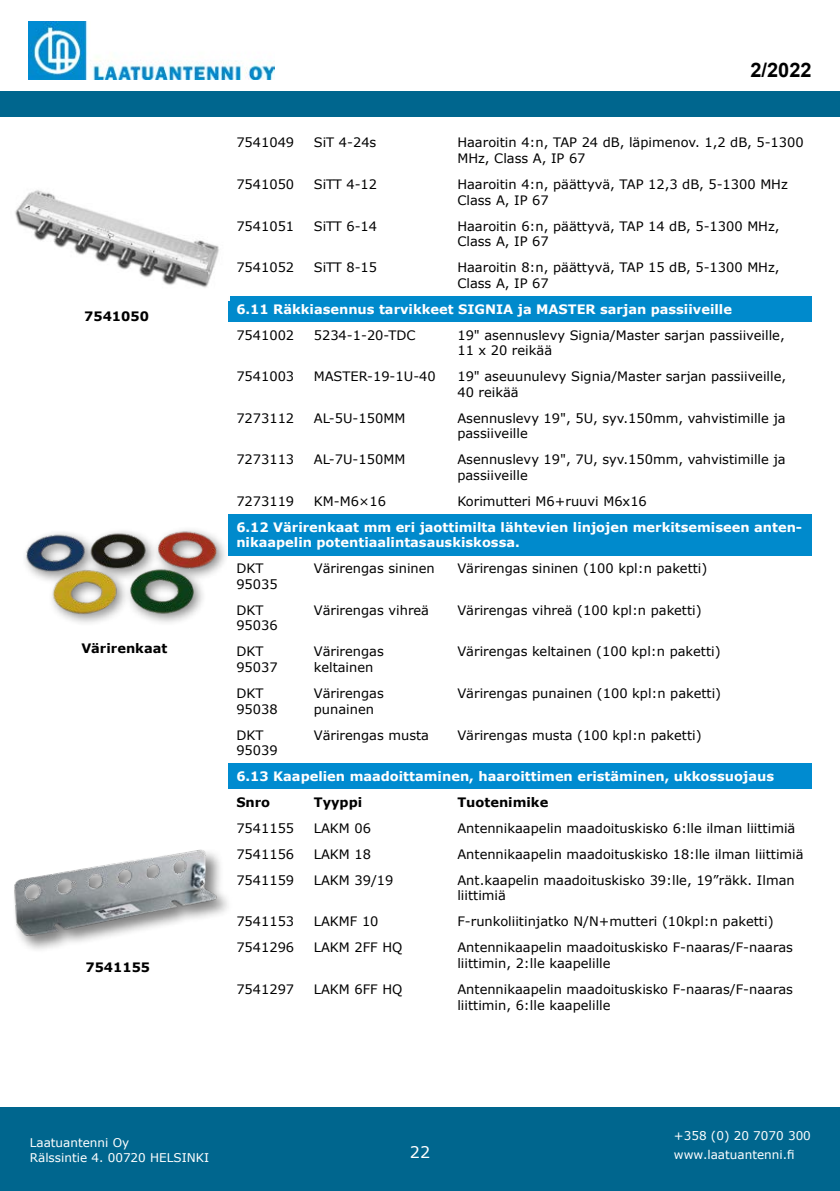
<style>
.page{position:relative;width:840px;height:1191px;background:#fff}
.page>*{position:absolute;margin:0;border:0;box-sizing:border-box;transform-origin:0 0}
.t1{font:700 20px "Arial";color:#000}
.t2{font:16px "Verdana";color:#fff}
.t3{font:13px/15.6px "Verdana";color:#000}
.t4{font:700 13px/15.6px "Verdana";color:#fff}
.t5{font:700 13px "Verdana";color:#000}
.t6{font:12px/14.4px "Verdana";color:#fff}
</style>
<div class="page">
<img style="left:28px;top:21px;width:246px;height:58px">
<div style="left:0;top:1107px;width:839px;height:84px;background:#00668e"></div>
<div style="left:0;top:91px;width:839px;height:26px;background:#00668e"></div>
<div style="left:228px;top:296px;width:583px;height:26px;background:#008acc"></div>
<div style="left:228px;top:514px;width:583px;height:41px;background:#008acc"></div>
<div style="left:228px;top:763px;width:583px;height:26px;background:#008bd0"></div>
<img style="left:14px;top:849px;width:214px;height:101px">
<div style="left:21px;top:525px;width:208px;height:102px;background:#000;opacity:.5"></div>
<img style="left:21px;top:525px;width:200px;height:102px">
<img style="left:15px;top:190px;width:214px;height:110px">
<p class="t5" style="left:84px;top:308px;width:66px">7541050</p>
<p class="t5" style="left:81px;top:639px;width:87px">Värirenkaat</p>
<p class="t5" style="left:85px;top:958px;width:66px">7541155</p>
<h1 class="t1" style="left:750px;top:57px;width:63px">2/2022</h1>
<p class="t3" style="left:236px;top:135px;width:59px">7541049</p>
<p class="t3" style="left:313px;top:135px;width:64px">SiT 4-24s</p>
<p class="t3" style="left:457px;top:135px;width:347px">Haaroitin 4:n, TAP 24 dB, läpimenov. 1,2 dB, 5-1300<br>MHz, Class A, IP 67</p>
<p class="t3" style="left:236px;top:177px;width:59px">7541050</p>
<p class="t3" style="left:313px;top:177px;width:65px">SiTT 4-12</p>
<p class="t3" style="left:457px;top:177px;width:332px">Haaroitin 4:n, päättyvä, TAP 12,3 dB, 5-1300 MHz<br>Class A, IP 67</p>
<p class="t3" style="left:236px;top:218px;width:59px">7541051</p>
<p class="t3" style="left:313px;top:218px;width:65px">SiTT 6-14</p>
<p class="t3" style="left:457px;top:218px;width:323px">Haaroitin 6:n, päättyvä, TAP 14 dB, 5-1300 MHz,<br>Class A, IP 67</p>
<p class="t3" style="left:236px;top:260px;width:59px">7541052</p>
<p class="t3" style="left:313px;top:260px;width:65px">SiTT 8-15</p>
<p class="t3" style="left:457px;top:260px;width:323px">Haaroitin 8:n, päättyvä, TAP 15 dB, 5-1300 MHz,<br>Class A, IP 67</p>
<p class="t4" style="left:236px;top:301px;width:497px">6.11 Räkkiasennus tarvikkeet SIGNIA ja MASTER sarjan passiiveille</p>
<p class="t3" style="left:236px;top:327px;width:59px">7541002</p>
<p class="t3" style="left:313px;top:327px;width:103px">5234-1-20-TDC</p>
<p class="t3" style="left:457px;top:327px;width:328px">19" asennuslevy Signia/Master sarjan passiiveille,<br>11 x 20 reikää</p>
<p class="t3" style="left:236px;top:369px;width:59px">7541003</p>
<p class="t3" style="left:313px;top:369px;width:123px">MASTER-19-1U-40</p>
<p class="t3" style="left:457px;top:369px;width:330px">19" aseuunulevy Signia/Master sarjan passiiveille,<br>40 reikää</p>
<p class="t3" style="left:236px;top:410px;width:59px">7273112</p>
<p class="t3" style="left:313px;top:410px;width:93px">AL-5U-150MM</p>
<p class="t3" style="left:457px;top:410px;width:330px">Asennuslevy 19", 5U, syv.150mm, vahvistimille ja passiiveille</p>
<p class="t3" style="left:236px;top:452px;width:59px">7273113</p>
<p class="t3" style="left:313px;top:452px;width:93px">AL-7U-150MM</p>
<p class="t3" style="left:457px;top:452px;width:330px">Asennuslevy 19", 7U, syv.150mm, vahvistimille ja passiiveille</p>
<p class="t3" style="left:236px;top:493px;width:59px">7273119</p>
<p class="t3" style="left:313px;top:493px;width:74px">KM-M6×16</p>
<p class="t3" style="left:457px;top:493px;width:191px">Korimutteri M6+ruuvi M6x16</p>
<p class="t4" style="left:236px;top:519px;width:567px">6.12 Värirenkaat mm eri jaottimilta lähtevien linjojen merkitsemiseen anten&shy;nikaapelin potentiaalintasauskiskossa.</p>
<p class="t3" style="left:236px;top:561px;width:43px">DKT<br>95035</p>
<p class="t3" style="left:313px;top:561px;width:122px">Värirengas sininen</p>
<p class="t3" style="left:457px;top:561px;width:251px">Värirengas sininen (100 kpl:n paketti)</p>
<p class="t3" style="left:236px;top:602px;width:43px">DKT<br>95036</p>
<p class="t3" style="left:313px;top:602px;width:117px">Värirengas vihreä</p>
<p class="t3" style="left:457px;top:602px;width:245px">Värirengas vihreä (100 kpl:n paketti)</p>
<p class="t3" style="left:236px;top:644px;width:43px">DKT<br>95037</p>
<p class="t3" style="left:313px;top:644px;width:72px">Värirengas keltainen</p>
<p class="t3" style="left:457px;top:644px;width:264px">Värirengas keltainen (100 kpl:n paketti)</p>
<p class="t3" style="left:236px;top:685px;width:43px">DKT<br>95038</p>
<p class="t3" style="left:313px;top:685px;width:72px">Värirengas punainen</p>
<p class="t3" style="left:457px;top:685px;width:265px">Värirengas punainen (100 kpl:n paketti)</p>
<p class="t3" style="left:236px;top:727px;width:43px">DKT<br>95039</p>
<p class="t3" style="left:313px;top:727px;width:117px">Värirengas musta</p>
<p class="t3" style="left:457px;top:727px;width:245px">Värirengas musta (100 kpl:n paketti)</p>
<p class="t4" style="left:236px;top:768px;width:539px">6.13 Kaapelien maadoittaminen, haaroittimen eristäminen, ukkossuojaus</p>
<p class="t5" style="left:236px;top:794px;width:35px">Snro</p>
<p class="t5" style="left:313px;top:794px;width:50px">Tyyppi</p>
<p class="t5" style="left:457px;top:794px;width:92px">Tuotenimike</p>
<p class="t3" style="left:236px;top:820px;width:59px">7541155</p>
<p class="t3" style="left:313px;top:820px;width:59px">LAKM 06</p>
<p class="t3" style="left:457px;top:820px;width:339px">Antennikaapelin maadoituskisko 6:lle ilman liittimiä</p>
<p class="t3" style="left:236px;top:846px;width:59px">7541156</p>
<p class="t3" style="left:313px;top:846px;width:59px">LAKM 18</p>
<p class="t3" style="left:457px;top:846px;width:347px">Antennikaapelin maadoituskisko 18:lle ilman liittimiä</p>
<p class="t3" style="left:236px;top:872px;width:59px">7541159</p>
<p class="t3" style="left:313px;top:872px;width:81px">LAKM 39/19</p>
<p class="t3" style="left:457px;top:872px;width:338px">Ant.kaapelin maadoituskisko 39:lle, 19”räkk. Ilman liittimiä</p>
<p class="t3" style="left:236px;top:914px;width:59px">7541153</p>
<p class="t3" style="left:313px;top:914px;width:66px">LAKMF 10</p>
<p class="t3" style="left:457px;top:914px;width:317px">F-runkoliitinjatko N/N+mutteri (10kpl:n paketti)</p>
<p class="t3" style="left:236px;top:940px;width:59px">7541296</p>
<p class="t3" style="left:313px;top:940px;width:90px">LAKM 2FF HQ</p>
<p class="t3" style="left:457px;top:940px;width:337px">Antennikaapelin maadoituskisko F-naaras/F-naaras liittimin, 2:lle kaapelille</p>
<p class="t3" style="left:236px;top:981px;width:59px">7541297</p>
<p class="t3" style="left:313px;top:981px;width:90px">LAKM 6FF HQ</p>
<p class="t3" style="left:457px;top:981px;width:337px">Antennikaapelin maadoituskisko F-naaras/F-naaras liittimin, 6:lle kaapelille</p>
<p class="t6" style="left:30px;top:1135px;width:181px">Laatuantenni Oy<br>Rälssintie 4. 00720 HELSINKI</p>
<p class="t6" style="left:673px;top:1126px;width:138px;line-height:19.2px">+358 (0) 20 7070 300 www.laatuantenni.fi</p>
<p class="t2" style="left:409px;top:1142px;width:22px">22</p>
</div>
